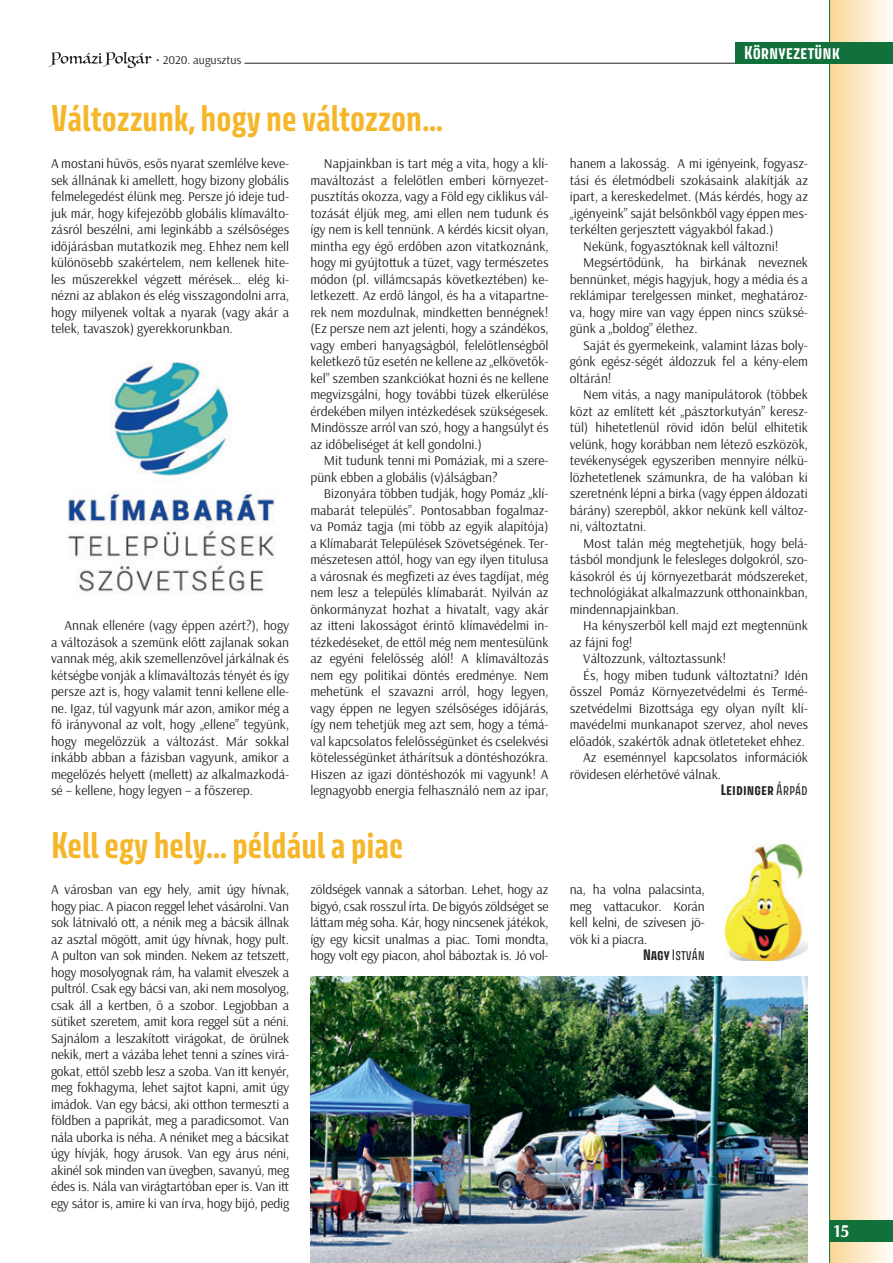
<style>
.page{position:relative;width:893px;height:1263px;background:#fff}
.page>*{position:absolute;margin:0;border:0;box-sizing:border-box;transform-origin:0 0}
.Főcím{font:700 33px "Avory I Latn";color:#f6b62a}
.t1{font:700 18px "Arsenal";color:#fff}
.t2{font:700 16.5px "Avory I Latn";color:#fff}
.Kenyér{font:13.5px/16.5px "Arsenal";color:#231f20;text-align:justify}
.Kenyér_kiengedve{font:13.5px/16.5px "Arsenal";letter-spacing:-.01em;color:#231f20;text-align:justify}
.Aláírás{font:700 13.5px "Avory I Latn";color:#231f20}
.Aláírás-2{font:13.5px "Avory I Latn";letter-spacing:-.01em;color:#231f20}
.t3{font:12px "Arsenal";color:#231f20}
.s1{font-weight:400}
.s2{font-weight:700}
</style>
<div class="page">
<div style="left:830px;top:0;width:63px;height:1263px;background:linear-gradient(to right,#fad794,#fefefc)"></div>
<hr style="left:829px;top:0;width:1px;height:1263px;background:#12703b">
<div style="left:829px;top:1220px;width:64px;height:22px;background:#12703b"></div>
<hr style="left:244px;top:63px;width:493px;height:1px;background:#231f20">
<svg style="left:49px;top:52px;width:103px;height:16px"></svg>
<div style="left:736px;top:42px;width:157px;height:21px;background:#12703b"></div>
<img style="left:310px;top:977px;width:498px;height:286px">
<img style="left:725px;top:845px;width:83px;height:115px">
<img style="left:68px;top:361px;width:208px;height:232px">
<p class="t3" style="left:156px;top:52px;width:87px">• 2020. augusztus</p>
<p class="Főcím" style="left:51px;top:97px;width:394px">Változzunk, hogy ne változzon…</p>
<p class="Kenyér_kiengedve" style="left:51px;top:155px;width:240px">A mostani hűvös, esős nyarat szemlélve keve&shy;sek állnának ki amellett, hogy bizony globális felmelegedést élünk meg. Persze jó ideje tud&shy;juk már, hogy kifejezőbb globális klímaválto&shy;zásról beszélni, ami leginkább a szélsőséges időjárásban mutatkozik meg. Ehhez nem kell különösebb szakértelem, nem kellenek hite&shy;les műszerekkel végzett mérések… elég ki&shy;nézni az ablakon és elég visszagondolni arra, hogy milyenek voltak a nyarak (vagy akár a telek, tavaszok) gyerekkorunkban.</p>
<p class="Kenyér" style="left:51px;top:617px;width:240px;text-indent:14px">Annak ellenére (vagy éppen azért?), hogy a változások a szemünk előtt zajlanak sokan vannak még, akik szemellenzővel járkálnak és kétségbe vonják a klímaváltozás tényét és így persze azt is, hogy valamit tenni kellene elle&shy;ne. Igaz, túl vagyunk már azon, amikor még a fő irányvonal az volt, hogy „ellene” tegyünk, hogy megelőzzük a változást. Már sokkal inkább abban a fázisban vagyunk, amikor a megelőzés helyett (mellett) az alkalmazkodá&shy;sé – kellene, hogy legyen – a főszerep.</p>
<p class="Kenyér" style="left:310px;top:155px;width:240px;text-indent:14px">Napjainkban is tart még a vita, hogy a klí&shy;maváltozást a felelőtlen emberi környezet&shy;pusztítás okozza, vagy a Föld egy ciklikus vál&shy;tozását éljük meg, ami ellen nem tudunk és így nem is kell tennünk. A kérdés kicsit olyan, mintha egy égő erdőben azon vitatkoznánk, hogy mi gyújtottuk a tüzet, vagy természetes módon (pl. villámcsapás következtében) ke&shy;letkezett. Az erdő lángol, és ha a vitapartne&shy;rek nem mozdulnak, mindketten bennégnek! (Ez persze nem azt jelenti, hogy a szándékos, vagy emberi hanyagságból, felelőtlenségből keletkező tűz esetén ne kellene az „elkövetők&shy;kel” szemben szankciókat hozni és ne kellene megvizsgálni, hogy további tüzek elkerülése érdekében milyen intézkedések szükségesek.<br>Mindössze arról van szó, hogy a hangsúlyt és az időbeliséget át kell gondolni.)</p>
<p class="Kenyér" style="left:310px;top:452px;width:240px;text-indent:14px">Mit tudunk tenni mi Pomáziak, mi a szere&shy;pünk ebben a globális (v)álságban?</p>
<p class="Kenyér" style="left:310px;top:485px;width:240px;text-indent:14px">Bizonyára többen tudják, hogy Pomáz „klí&shy;mabarát település”. Pontosabban fogalmaz&shy;va Pomáz tagja (mi több az egyik alapítója) a Klímabarát Települések Szövetségének. Ter&shy;mészetesen attól, hogy van egy ilyen titulusa a városnak és megfizeti az éves tagdíjat, még nem lesz a település klímabarát. Nyilván az önkormányzat hozhat a hivatalt, vagy akár az itteni lakosságot érintő klímavédelmi in&shy;tézkedéseket, de ettől még nem mentesülünk az egyéni felelősség alól! A klímaváltozás nem egy politikai döntés eredménye. Nem mehetünk el szavazni arról, hogy legyen, vagy éppen ne legyen szélsőséges időjárás, így nem tehetjük meg azt sem, hogy a témá&shy;val kapcsolatos felelősségünket és cselekvési kötelességünket áthárítsuk a döntéshozókra.<br>Hiszen az igazi döntéshozók mi vagyunk! A legnagyobb energia felhasználó nem az ipar,</p>
<p class="Főcím" style="left:51px;top:824px;width:354px">Kell egy hely... például a piac</p>
<p class="t2" style="left:744px;top:42px;width:97px">Környezetünk</p>
<p class="Kenyér" style="left:570px;top:155px;width:240px">hanem a lakosság. A mi igényeink, fogyasz&shy;tási és életmódbeli szokásaink alakítják az ipart, a kereskedelmet. (Más kérdés, hogy az „igényeink” saját belsőnkből vagy éppen mes&shy;terkélten gerjesztett vágyakból fakad.)</p>
<p class="Kenyér" style="left:583px;top:238px;width:197px">Nekünk, fogyasztóknak kell változni!</p>
<p class="Kenyér" style="left:570px;top:254px;width:240px;text-indent:14px">Megsértődünk, ha birkának neveznek bennünket, mégis hagyjuk, hogy a média és a reklámipar terelgessen minket, meghatároz&shy;va, hogy mire van vagy éppen nincs szüksé&shy;günk a „boldog” élethez.</p>
<p class="Kenyér" style="left:570px;top:337px;width:240px;text-indent:14px">Saját és gyermekeink, valamint lázas boly&shy;gónk egész-ségét áldozzuk fel a kény-elem oltárán!</p>
<p class="Kenyér" style="left:570px;top:386px;width:240px;text-indent:14px">Nem vitás, a nagy manipulátorok (többek közt az említett két „pásztorkutyán” keresz&shy;tül) hihetetlenül rövid időn belül elhitetik velünk, hogy korábban nem létező eszközök, tevékenységek egyszeriben mennyire nélkü&shy;lözhetetlenek számunkra, de ha valóban ki szeretnénk lépni a birka (vagy éppen áldozati bárány) szerepből, akkor nekünk kell változ&shy;ni, változtatni.</p>
<p class="Kenyér" style="left:570px;top:535px;width:240px;text-indent:14px">Most talán még megtehetjük, hogy belá&shy;tásból mondjunk le felesleges dolgokról, szo&shy;kásokról és új környezetbarát módszereket, technológiákat alkalmazzunk otthonainkban, mindennapjainkban.</p>
<p class="Kenyér" style="left:570px;top:617px;width:240px;text-indent:14px">Ha kényszerből kell majd ezt megtennünk az fájni fog!</p>
<p class="Kenyér" style="left:583px;top:650px;width:145px">Változzunk, változtassunk!</p>
<p class="Kenyér" style="left:570px;top:667px;width:240px;text-indent:14px">És, hogy miben tudunk változtatni? Idén ősszel Pomáz Környezetvédelmi és Termé&shy;szetvédelmi Bizottsága egy olyan nyílt klí&shy;mavédelmi munkanapot szervez, ahol neves előadók, szakértők adnak ötleteteket ehhez.</p>
<p class="Kenyér" style="left:570px;top:749px;width:240px;text-indent:14px">Az eseménnyel kapcsolatos információk rövidesen elérhetővé válnak.</p>
<p class="Aláírás" style="left:721px;top:781px;width:89px">Leidinger <span class="s1">Árpád</span></p>
<p class="Kenyér_kiengedve" style="left:51px;top:881px;width:240px">A városban van egy hely, amit úgy hívnak, hogy piac. A piacon reggel lehet vásárolni. Van sok látnivaló ott, a nénik meg a bácsik állnak az asztal mögött, amit úgy hívnak, hogy pult.<br>A pulton van sok minden. Nekem az tetszett, hogy mosolyognak rám, ha valamit elveszek a pultról. Csak egy bácsi van, aki nem mosolyog, csak áll a kertben, ő a szobor. Legjobban a sütiket szeretem, amit kora reggel süt a néni.<br>Sajnálom a leszakított virágokat, de örülnek nekik, mert a vázába lehet tenni a színes virá&shy;gokat, ettől szebb lesz a szoba. Van itt kenyér, meg fokhagyma, lehet sajtot kapni, amit úgy imádok. Van egy bácsi, aki otthon termeszti a földben a paprikát, meg a paradicsomot. Van nála uborka is néha. A néniket meg a bácsikat úgy hívják, hogy árusok. Van egy árus néni, akinél sok minden van üvegben, savanyú, meg édes is. Nála van virágtartóban eper is. Van itt egy sátor is, amire ki van írva, hogy bijó, pedig</p>
<p class="Kenyér_kiengedve" style="left:310px;top:881px;width:240px">zöldségek vannak a sátorban. Lehet, hogy az bigyó, csak rosszul írta. De bigyós zöldséget se láttam még soha. Kár, hogy nincsenek játékok, így egy kicsit unalmas a piac. Tomi mondta, hogy volt egy piacon, ahol báboztak is. Jó vol-</p>
<p class="Kenyér_kiengedve" style="left:570px;top:881px;width:137px">na, ha volna palacsinta, meg vattacukor. Korán kell kelni, de szívesen jö&shy;vök ki a piacra.</p>
<p class="Aláírás-2" style="left:643px;top:946px;width:63px"><span class="s2">Nagy</span> István</p>
<p class="t1" style="left:833px;top:1220px;width:17px">15</p>
</div>
